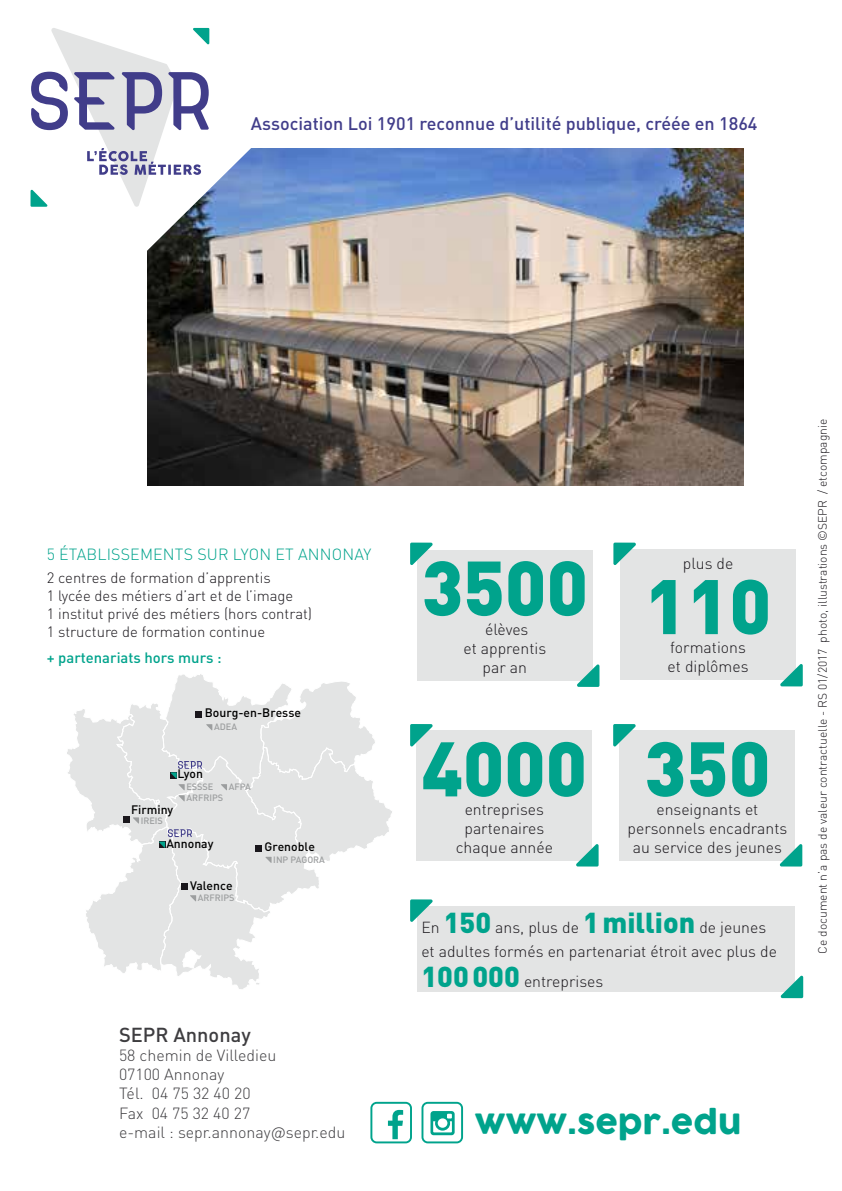
<style>
.page{position:relative;width:842px;height:1191px;background:#fff}
.page>*{position:absolute;margin:0;border:0;box-sizing:border-box;transform-origin:0 0}
.t1{font:900 76px "DIN Pro";letter-spacing:-.005em;color:#00a38c}
.t2{font:32px "COCOGOOSE";color:#00a38c}
.t3{font:500 20px "DIN Pro";color:#3e3d40}
.t4{font:500 18px "DIN Pro";color:#413d8a}
.t5{font:300 16px/19.2px "DIN Pro";color:#3e3d40}
.t6{font:300 16px "DIN Pro";letter-spacing:.01em;color:#00a38c}
.t7{font:300 15.8px/19px "DIN Pro";color:#1a171c;text-align:center}
.t8{font:300 14.8px/17.8px "DIN Pro";color:#1a171c}
.t9{font:500 14.8px "DIN Pro";color:#00a38c}
.t10{font:500 12.2px "DIN Pro";color:#000}
.t11{font:300 12px "DIN Pro";color:#1a171c}
.t12{font:500 9.2px/11.2px "DIN Pro";color:#9c9e9f}
.s1{font-weight:900;font-size:28.4px;color:#00a38c}
</style>
<div class="page">
<svg style="left:370px;top:1101px;width:42px;height:42px"></svg>
<svg style="left:421px;top:1101px;width:42px;height:42px"></svg>
<div style="left:417px;top:550px;width:176px;height:130px;background:#e3e4e4"></div>
<svg style="left:577px;top:664px;width:22px;height:23px"></svg>
<svg style="left:410px;top:542px;width:23px;height:23px"></svg>
<div style="left:620px;top:549px;width:176px;height:130px;background:#e3e4e4"></div>
<svg style="left:780px;top:664px;width:23px;height:22px"></svg>
<svg style="left:613px;top:542px;width:23px;height:23px"></svg>
<div style="left:620px;top:730px;width:175px;height:131px;background:#e3e4e4"></div>
<svg style="left:780px;top:844px;width:22px;height:22px"></svg>
<svg style="left:613px;top:724px;width:23px;height:22px"></svg>
<div style="left:417px;top:731px;width:175px;height:130px;background:#e3e4e4"></div>
<svg style="left:576px;top:844px;width:23px;height:22px"></svg>
<svg style="left:410px;top:724px;width:23px;height:22px"></svg>
<div style="left:417px;top:906px;width:378px;height:85px;background:#e3e4e4"></div>
<svg style="left:781px;top:975px;width:22px;height:23px"></svg>
<svg style="left:410px;top:899px;width:23px;height:23px"></svg>
<svg style="left:67px;top:674px;width:325px;height:315px"></svg>
<img style="left:148px;top:149px;width:595px;height:336px">
<svg style="left:147px;top:148px;width:138px;height:156px;background:#7b8392"></svg>
<svg style="left:30px;top:27px;width:196px;height:196px"></svg>
<svg style="left:31px;top:28px;width:178px;height:179px"></svg>
<p class="t4" style="left:251px;top:111px;width:508px">Association Loi 1901 reconnue d’utilité publique, créée en 1864</p>
<p class="t6" style="left:47px;top:543px;width:326px">5 ÉTABLISSEMENTS SUR LYON ET ANNONAY</p>
<p class="t8" style="left:47px;top:568px;width:267px">2 centres de formation d’apprentis<br>1 lycée des métiers d’art et de l’image<br>1 institut privé des métiers (hors contrat)<br>1 structure de formation continue</p>
<p class="t9" style="left:47px;top:647px;width:176px">+ partenariats hors murs :</p>
<p class="t10" style="left:205px;top:705px;width:98px">Bourg-en-Bresse</p>
<p class="t12" style="left:214px;top:721px;width:25px">ADEA</p>
<p class="t10" style="left:178px;top:765px;width:27px">Lyon</p>
<p class="t10" style="left:131px;top:801px;width:44px">Firminy</p>
<p class="t12" style="left:141px;top:814px;width:24px">IREIS</p>
<p class="t12" style="left:186px;top:781px;width:38px">ESSSE<br>ARFRIPS</p>
<p class="t12" style="left:229px;top:781px;width:24px">AFPA</p>
<p class="t10" style="left:166px;top:835px;width:49px">Annonay</p>
<p class="t10" style="left:190px;top:877px;width:44px">Valence</p>
<p class="t12" style="left:198px;top:892px;width:38px">ARFRIPS</p>
<p class="t10" style="left:264px;top:838px;width:52px">Grenoble</p>
<p class="t12" style="left:273px;top:853px;width:53px">INP PAGORA</p>
<p class="t3" style="left:119px;top:1021px;width:133px">SEPR Annonay</p>
<p class="t5" style="left:119px;top:1045px;width:228px">58 chemin de Villedieu<br>07100 Annonay<br>Tél. 04 75 32 40 20<br>Fax 04 75 32 40 27<br>e-mail : sepr.annonay@sepr.edu</p>
<h1 class="t1" style="left:421px;top:536px;width:168px">3500</h1>
<p class="t7" style="left:463px;top:619px;width:84px">élèves<br>et apprentis par an</p>
<h1 class="t1" style="left:421px;top:717px;width:167px">4000</h1>
<p class="t7" style="left:456px;top:799px;width:99px">entreprises partenaires chaque année</p>
<p class="t7" style="left:683px;top:553px;width:52px">plus de</p>
<h1 class="t1" style="left:645px;top:555px;width:128px">110</h1>
<p class="t7" style="left:668px;top:637px;width:82px;text-align:left">formations et diplômes</p>
<h1 class="t1" style="left:644px;top:717px;width:128px">350</h1>
<p class="t7" style="left:627px;top:799px;width:161px">enseignants et personnels encadrants au service des jeunes</p>
<p class="t7" style="left:421px;top:914px;width:357px;line-height:23.8px;text-align:left">En <span class="s1">150</span> ans, plus de <span class="s1">1million</span> de jeunes et adultes formés en partenariat étroit avec plus de</p>
<p class="t7" style="left:421px;top:970px;width:183px"><span class="s1">100000</span> entreprises</p>
<p class="t11" style="left:814px;top:953px;width:536px;rotate:-90deg">Ce document n’a pas de valeur contractuelle - RS 01/2017 photo, illustrations ©SEPR / etcompagnie</p>
<h2 class="t2" style="left:475px;top:1098px;width:268px">www.sepr.edu</h2>
</div>
